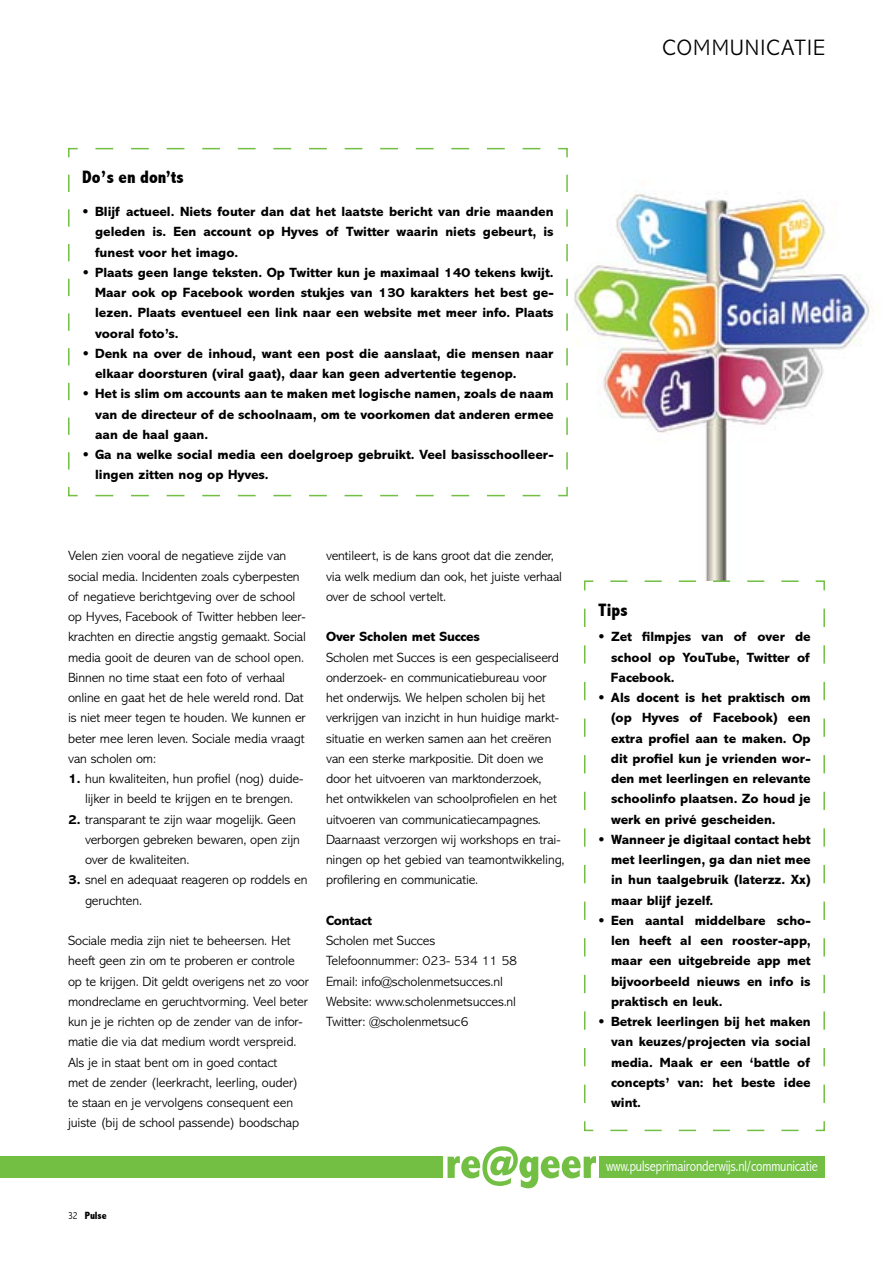
<style>
.page{position:relative;width:893px;height:1263px;background:#fff}
.page>*{position:absolute;margin:0;border:0;box-sizing:border-box;transform-origin:0 0}
.t1{font:300 22.5px "Abadi";letter-spacing:.05em;color:#000}
.t2{font:800 condensed 18px "Abadi";color:#000}
.t3{font:300 condensed 15px "Abadi";letter-spacing:-.01em;color:#fff}
.t4{font:300 13.5px/20.2px "Abadi";letter-spacing:-.01em;color:#000}
.t5{font:800 13.5px/20.2px "Abadi";color:#000;text-align:justify}
.t6{font:800 condensed 10.5px "Abadi";color:#000}
.s1{font-weight:800}
.s2{font-weight:300}
</style>
<div class="page">
<img style="left:573px;top:192px;width:297px;height:388px">
<svg style="left:584px;top:580px;width:241px;height:552px"></svg>
<svg style="left:68px;top:147px;width:500px;height:350px"></svg>
<div style="left:0;top:1157px;width:442px;height:21px;background:#72bf44"></div>
<div style="left:599px;top:1157px;width:226px;height:21px;background:#72bf44"></div>
<svg style="left:447px;top:1146px;width:149px;height:42px"></svg>
<h1 class="t1" style="left:662px;top:35px;width:164px">communicatie</h1>
<h2 class="t2" style="left:82px;top:167px;width:103px">Do’s en don’ts</h2>
<p class="t5" style="left:95px;top:202px;width:460px;text-indent:-13px">• Blijf actueel. Niets fouter dan dat het laatste bericht van drie maanden geleden is. Een account op Hyves of Twitter waarin niets gebeurt, is funest voor het imago.</p>
<p class="t5" style="left:95px;top:262px;width:460px;text-indent:-13px">• Plaats geen lange teksten. Op Twitter kun je maximaal 140 tekens kwijt.<br>Maar ook op Facebook worden stukjes van 130 karakters het best ge&shy;lezen. Plaats eventueel een link naar een website met meer info. Plaats vooral foto’s.</p>
<p class="t5" style="left:95px;top:343px;width:460px;text-indent:-13px">• Denk na over de inhoud, want een post die aanslaat, die mensen naar elkaar doorsturen (viral gaat), daar kan geen advertentie tegenop.</p>
<p class="t5" style="left:95px;top:384px;width:460px;text-indent:-13px">• Het is slim om accounts aan te maken met logische namen, zoals de naam van de directeur of de schoolnaam, om te voorkomen dat anderen ermee aan de haal gaan.</p>
<p class="t5" style="left:95px;top:445px;width:460px;text-indent:-13px">• Ga na welke social media een doelgroep gebruikt. Veel basisschoolleer&shy;lingen zitten nog op Hyves.</p>
<p class="t4" style="left:68px;top:546px;width:239px">Velen zien vooral de negatieve zijde van social media. Incidenten zoals cyberpesten of negatieve berichtgeving over de school op Hyves, Facebook of Twitter hebben leer&shy;krachten en directie angstig gemaakt. Social media gooit de deuren van de school open.<br>Binnen no time staat een foto of verhaal online en gaat het de hele wereld rond. Dat is niet meer tegen te houden. We kunnen er beter mee leren leven. Sociale media vraagt van scholen om:</p>
<p class="t4" style="left:68px;top:769px;width:237px;text-align:center"><span class="s1">1.</span> hun kwaliteiten, hun profiel (nog) duide&shy;lijker in beeld te krijgen en te brengen.</p>
<p class="t4" style="left:85px;top:809px;width:216px;text-indent:-17px"><span class="s1">2.</span> transparant te zijn waar mogelijk. Geen verborgen gebreken bewaren, open zijn over de kwaliteiten.</p>
<p class="t4" style="left:85px;top:870px;width:224px;text-indent:-17px"><span class="s1">3.</span> snel en adequaat reageren op roddels en geruchten.</p>
<p class="t4" style="left:68px;top:931px;width:242px">Sociale media zijn niet te beheersen. Het heeft geen zin om te proberen er controle op te krijgen. Dit geldt overigens net zo voor mondreclame en geruchtvorming. Veel beter kun je je richten op de zender van de infor&shy;matie die via dat medium wordt verspreid.<br>Als je in staat bent om in goed contact<br>met de zender (leerkracht, leerling, ouder) te staan en je vervolgens consequent een juiste (bij de school passende) boodschap</p>
<p class="t4" style="left:326px;top:546px;width:238px">ventileert, is de kans groot dat die zender, via welk medium dan ook, het juiste verhaal over de school vertelt.</p>
<p class="t5" style="left:326px;top:627px;width:155px">Over Scholen met Succes</p>
<p class="t4" style="left:326px;top:647px;width:240px">Scholen met Succes is een gespecialiseerd onderzoek- en communicatiebureau voor het onderwijs. We helpen scholen bij het verkrijgen van inzicht in hun huidige markt&shy;situatie en werken samen aan het creëren van een sterke markpositie. Dit doen we door het uitvoeren van marktonderzoek,<br>het ontwikkelen van schoolprofielen en het uitvoeren van communicatiecampagnes.<br>Daarnaast verzorgen wij workshops en trai&shy;ningen op het gebied van teamontwikkeling, profilering en communicatie.</p>
<p class="t5" style="left:326px;top:910px;width:48px">Contact</p>
<p class="t4" style="left:326px;top:931px;width:193px">Scholen met Succes<br>Telefoonnummer: 023- 534 11 58<br>Email: info@scholenmetsucces.nl<br>Website: www.scholenmetsucces.nl<br>Twitter: @scholenmetsuc6</p>
<p class="t6" style="left:68px;top:1209px;width:40px"><span class="s2">32</span> Pulse</p>
<h2 class="t2" style="left:598px;top:600px;width:31px">Tips</h2>
<p class="t5" style="left:611px;top:627px;width:201px;text-indent:-13px">• Zet filmpjes van of over de school op YouTube, Twitter of Facebook.</p>
<p class="t5" style="left:611px;top:688px;width:201px;text-indent:-13px">• Als docent is het praktisch om (op Hyves of Facebook) een extra profiel aan te maken. Op dit profiel kun je vrienden wor&shy;den met leerlingen en relevante schoolinfo plaatsen. Zo houd je werk en privé gescheiden.</p>
<p class="t5" style="left:611px;top:829px;width:201px;text-indent:-13px">• Wanneer je digitaal contact hebt met leerlingen, ga dan niet mee in hun taalgebruik (laterzz. Xx) maar blijf jezelf.</p>
<p class="t5" style="left:611px;top:910px;width:201px;text-indent:-13px">• Een aantal middelbare scho&shy;len heeft al een rooster-app, maar een uitgebreide app met bijvoorbeeld nieuws en info is praktisch en leuk.</p>
<p class="t5" style="left:611px;top:1012px;width:201px;text-indent:-13px">• Betrek leerlingen bij het maken van keuzes/projecten via social media. Maak er een ‘battle of concepts’ van: het beste idee wint.</p>
<p class="t3" style="left:606px;top:1157px;width:213px">www.pulseprimaironderwijs.nl/communicatie</p>
</div>
